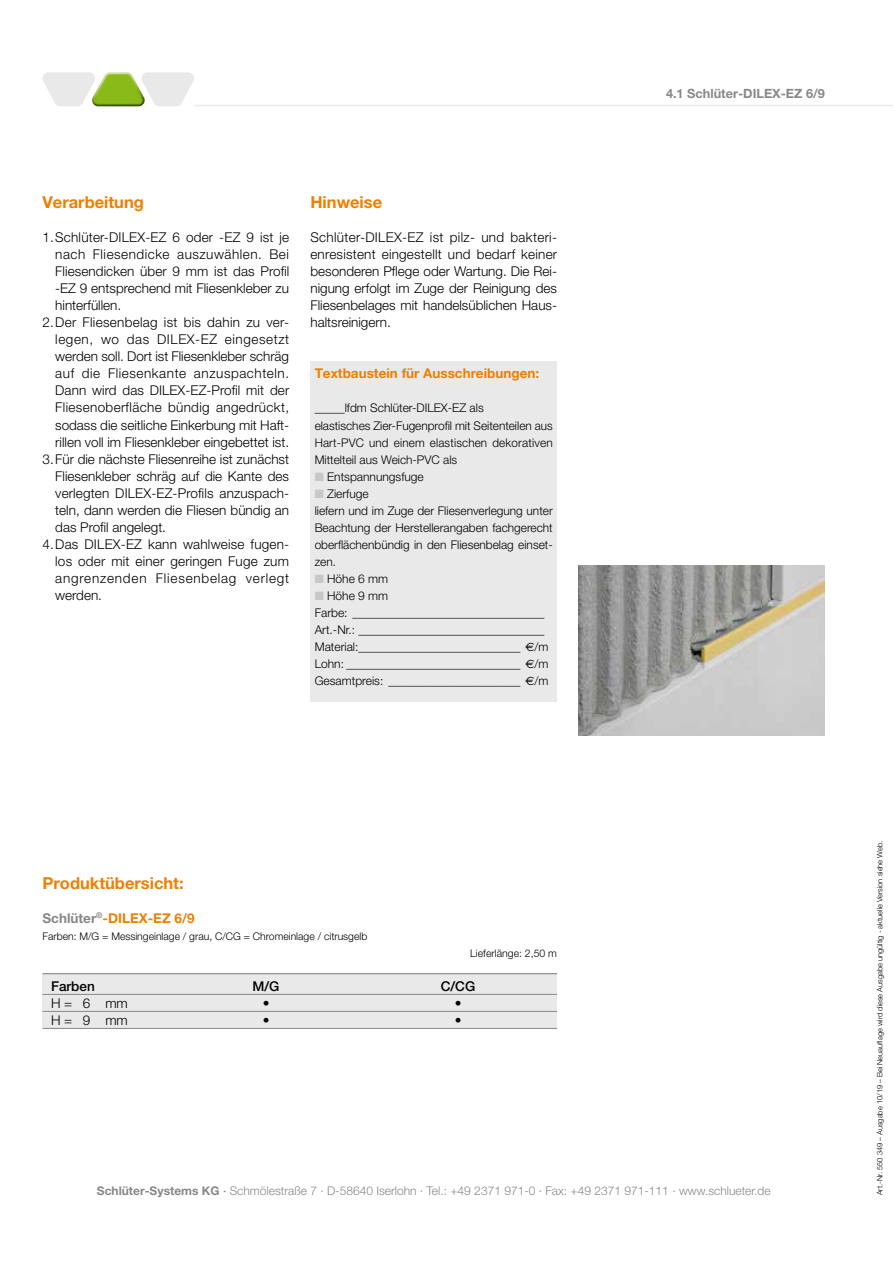
<style>
.page{position:relative;width:893px;height:1263px;background:#fff}
.page>*{position:absolute;margin:0;border:0;box-sizing:border-box;transform-origin:0 0}
.Überschrift{font:700 16.5px "Helvetica Neue LT Pro";color:#ee7f00}
.Einzug{font:300 13.5px/17px "Helvetica Neue LT Pro";color:#000;text-align:justify}
.Fließtext{font:300 13.5px/17px "Helvetica Neue LT Pro";color:#000}
.Unter-Überschrift{font:700 13.5px "Helvetica Neue LT Pro";color:#ee7f00}
.Überschrift_Produkte{font:700 13.5px "Helvetica Neue LT Pro";color:#ee7f00}
.Tabelle_Fuß{font:300 13.5px "Helvetica Neue LT Pro";color:#000}
.Tabelle_Kopf{font:500 13.5px "Helvetica Neue LT Pro";color:#000}
.Seitentitel{font:700 12.75px "Helvetica Neue LT Pro";color:#87888a}
.Textbaustein_1__Zeil{font:300 12px/17px "Helvetica Neue LT Pro";color:#000;text-align:justify}
.Textbaustein{font:300 12px "Helvetica Neue LT Pro";color:#000}
.t1{font:300 12px "Helvetica Neue LT Pro";color:#87888a}
.Material_und_Länge_7{font:300 10.5px "Helvetica Neue LT Pro";color:#000}
.Fließtext-2{font:300 7.5px "Helvetica Neue LT Pro";color:#000}
.s1{color:#c6c7c8}
.s2{font-family:"Euro Sans";font-weight:400}
.s3{color:#87888a}
.s4{font-weight:700}
.s5{font-weight:500}
</style>
<div class="page">
<div style="left:310px;top:361px;width:247px;height:341px;background:#e9e9ea"></div>
<div style="left:43px;top:974px;width:514px;height:54px;background:#e9e9ea"></div>
<hr style="left:43px;top:973px;width:514px;height:1px;background:#87888a">
<hr style="left:43px;top:994px;width:514px;height:1px;background:#87888a">
<hr style="left:43px;top:1011px;width:514px;height:1px;background:#87888a">
<hr style="left:43px;top:1028px;width:514px;height:1px;background:#87888a">
<img style="left:578px;top:566px;width:247px;height:170px">
<hr style="left:194px;top:105px;width:699px;height:1px;background:#e9e9ea">
<svg style="left:43px;top:72px;width:151px;height:34px"></svg>
<p class="Überschrift" style="left:43px;top:192px;width:103px">Verarbeitung</p>
<p class="Einzug" style="left:55px;top:229px;width:235px;text-indent:-13px">1.Schlüter-DILEX-EZ 6 oder -EZ 9 ist je nach Fliesendicke auszuwählen. Bei Fliesendicken über 9 mm ist das Profil -EZ 9 entsprechend mit Fliesenkleber zu hinterfüllen.</p>
<p class="Einzug" style="left:55px;top:314px;width:235px;text-indent:-13px">2.Der Fliesenbelag ist bis dahin zu ver&shy;legen, wo das DILEX-EZ eingesetzt werden soll. Dort ist Fliesenkleber schräg auf die Fliesenkante anzuspachteln.<br>Dann wird das DILEX-EZ-Profil mit der Fliesenoberfläche bündig angedrückt, sodass die seitliche Einkerbung mit Haft&shy;rillen voll im Fliesenkleber eingebettet ist.</p>
<p class="Einzug" style="left:55px;top:450px;width:235px;text-indent:-13px">3.Für die nächste Fliesenreihe ist zunächst Fliesenkleber schräg auf die Kante des verlegten DILEX-EZ-Profils anzuspach&shy;teln, dann werden die Fliesen bündig an das Profil angelegt.</p>
<p class="Einzug" style="left:55px;top:535px;width:235px;text-indent:-13px">4.Das DILEX-EZ kann wahlweise fugen&shy;los oder mit einer geringen Fuge zum angrenzenden Fliesenbelag verlegt werden.</p>
<p class="Überschrift" style="left:310px;top:192px;width:73px">Hinweise</p>
<p class="Fließtext" style="left:310px;top:229px;width:248px">Schlüter-DILEX-EZ ist pilz- und bakteri&shy;enresistent eingestellt und bedarf keiner besonderen Pflege oder Wartung. Die Rei&shy;nigung erfolgt im Zuge der Reinigung des Fliesenbelages mit handelsüblichen Haus&shy;haltsreinigern.</p>
<p class="Unter-Überschrift" style="left:315px;top:365px;width:226px">Textbaustein für Ausschreibungen:</p>
<p class="Textbaustein_1__Zeil" style="left:315px;top:399px;width:171px">_____lfdm Schlüter-DILEX-EZ als</p>
<p class="Textbaustein_1__Zeil" style="left:315px;top:416px;width:240px">elastisches Zier-Fugenprofil mit Seitenteilen aus Hart-PVC und einem elastischen dekorativen Mittelteil aus Weich-PVC als</p>
<p class="Textbaustein_1__Zeil" style="left:315px;top:467px;width:111px"><span class="s1">■</span> Entspannungsfuge</p>
<p class="Textbaustein_1__Zeil" style="left:315px;top:484px;width:56px"><span class="s1">■</span> Zierfuge</p>
<p class="Textbaustein_1__Zeil" style="left:315px;top:501px;width:240px">liefern und im Zuge der Fliesenverlegung unter Beachtung der Herstellerangaben fachgerecht oberflächenbündig in den Fliesenbelag einset&shy;zen.</p>
<p class="Textbaustein_1__Zeil" style="left:315px;top:570px;width:75px"><span class="s1">■</span> Höhe 6 mm</p>
<p class="Textbaustein_1__Zeil" style="left:315px;top:587px;width:75px"><span class="s1">■</span> Höhe 9 mm</p>
<p class="Textbaustein" style="left:315px;top:605px;width:231px">Farbe: ________________________________</p>
<p class="Textbaustein" style="left:315px;top:622px;width:231px">Art.-Nr.: _______________________________</p>
<p class="Textbaustein" style="left:315px;top:639px;width:235px">Material:___________________________ <span class="s2">E</span>/m</p>
<p class="Textbaustein" style="left:315px;top:656px;width:235px">Lohn: _____________________________ <span class="s2">E</span>/m</p>
<p class="Textbaustein" style="left:315px;top:673px;width:235px">Gesamtpreis: ______________________ <span class="s2">E</span>/m</p>
<p class="Seitentitel" style="left:666px;top:86px;width:160px">4.1 Schlüter-DILEX-EZ 6/9</p>
<p class="Überschrift" style="left:43px;top:873px;width:143px">Produktübersicht:</p>
<p class="Überschrift_Produkte" style="left:43px;top:910px;width:154px"><span class="s3">Schlüter</span><sup>®</sup>-DILEX-EZ 6/9</p>
<p class="Material_und_Länge_7" style="left:43px;top:930px;width:326px">Farben: M/G = Messingeinlage / grau, C/CG = Chromeinlage / citrusgelb</p>
<p class="Material_und_Länge_7" style="left:470px;top:947px;width:88px">Lieferlänge: 2,50 m</p>
<p class="Tabelle_Kopf" style="left:51px;top:978px;width:45px">Farben</p>
<p class="Tabelle_Kopf" style="left:253px;top:978px;width:29px">M/G</p>
<p class="Tabelle_Kopf" style="left:441px;top:978px;width:36px">C/CG</p>
<p class="Tabelle_Fuß" style="left:51px;top:995px;width:78px">H = 6 mm</p>
<p class="Tabelle_Fuß" style="left:263px;top:995px;width:8px">•</p>
<p class="Tabelle_Fuß" style="left:455px;top:995px;width:8px">•</p>
<p class="Tabelle_Fuß" style="left:51px;top:1012px;width:78px">H = 9 mm</p>
<p class="Tabelle_Fuß" style="left:263px;top:1012px;width:8px">•</p>
<p class="Tabelle_Fuß" style="left:455px;top:1012px;width:8px">•</p>
<p class="t1" style="left:97px;top:1183px;width:675px"><span class="s4">Schlüter-Systems KG</span> <span class="s5">·</span> Schmölestraße 7 · D-58640 Iserlohn · Tel.: +49 2371 971-0 · Fax: +49 2371 971-111 · www.schlueter.de</p>
<p class="Fließtext-2" style="left:875px;top:1195px;width:356px;rotate:-90deg">Art.-Nr. 550 349 – Ausgabe 10/19 – Bei Neuauflage wird diese Ausgabe ungültig - aktuelle Version siehe Web.</p>
</div>
